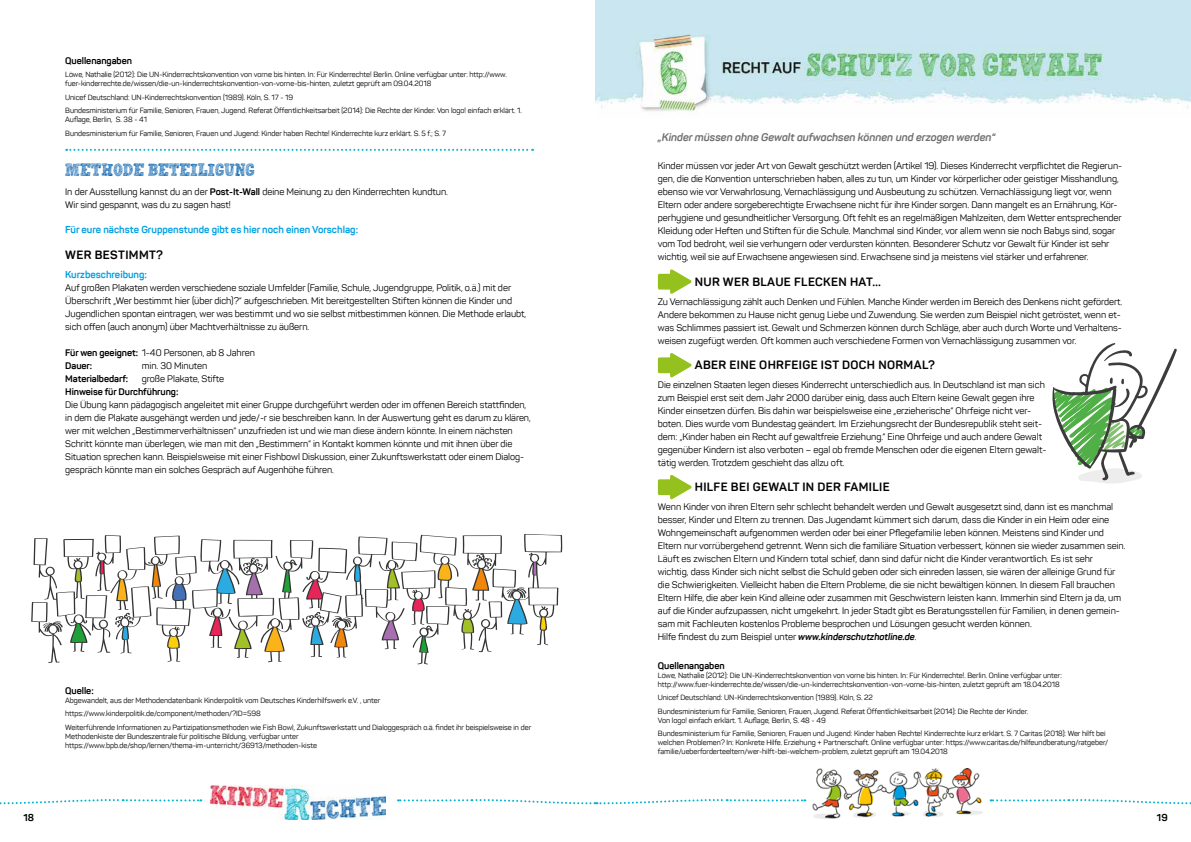
<style>
.page{position:relative;width:1191px;height:842px;background:#fff}
.page>*{position:absolute;margin:0;border:0;box-sizing:border-box;transform-origin:0 0}
.t1{font:18px "Hand Scribble Sketch Rock";color:#005daa}
.t2{font:700 12px "Panton";letter-spacing:.03em;color:#000}
.t3{font:italic 700 11px "Panton";letter-spacing:-.005em;color:#706f6f}
.t4{font:700 10px "Panton";color:#009fe3}
.t5{font:700 10px "Panton";color:#000}
.t6{font:9.5px/13px "Panton";letter-spacing:-.005em;color:#000}
.t7{font:700 9.5px "Panton";letter-spacing:-.005em;color:#000}
.t8{font:7.5px/13.5px "Panton";letter-spacing:-.005em;color:#000}
.s1{font-weight:700}
.s2{font-weight:700;font-style:italic}
</style>
<div class="page">
<svg style="left:0;top:799px;width:201px;height:6px"></svg>
<svg style="left:398px;top:799px;width:407px;height:6px"></svg>
<svg style="left:990px;top:799px;width:201px;height:6px"></svg>
<img style="left:210px;top:785px;width:175px;height:34px">
<img style="left:813px;top:769px;width:169px;height:50px">
<svg style="left:657px;top:269px;width:35px;height:25px"></svg>
<svg style="left:657px;top:353px;width:35px;height:25px"></svg>
<svg style="left:657px;top:475px;width:35px;height:25px"></svg>
<svg style="left:1052px;top:343px;width:125px;height:141px"></svg>
<svg style="left:31px;top:534px;width:531px;height:131px"></svg>
<svg style="left:66px;top:149px;width:467px;height:2px"></svg>
<img style="left:595px;top:0;width:595px;height:115px">
<p class="t7" style="left:65px;top:54px;width:68px">Quellenangaben</p>
<p class="t8" style="left:65px;top:70px;width:443px;line-height:9px">Löwe, Nathalie (2012): Die UN-Kinderrechtskonvention von vorne bis hinten. In: Für Kinderrechte! Berlin. Online verfügbar unter: http://www. fuer-kinderrechte.de/wissen/die-un-kinderrechtskonvention-von-vorne-bis-hinten, zuletzt geprüft am 09.04.2018</p>
<p class="t8" style="left:65px;top:90px;width:458px">Unicef Deutschland: UN-Kinderrechtskonvention (1989). Köln, S. 17 - 19<br>Bundesministerium für Familie, Senioren, Frauen, Jugend. Referat Öffentlichkeitsarbeit (2014): Die Rechte der Kinder. Von logo! einfach erklärt. 1.</p>
<p class="t8" style="left:65px;top:113px;width:382px">Auflage, Berlin, S. 38 - 41<br>Bundesministerium für Familie, Senioren, Frauen und Jugend: Kinder haben Rechte! Kinderrechte kurz erklärt. S. 5 f.; S. 7</p>
<h1 class="t1" style="left:65px;top:155px;width:191px">METHODE BETEILIGUNG</h1>
<p class="t6" style="left:65px;top:185px;width:384px">In der Ausstellung kannst du an der <span class="s1">Post-It-Wall</span> deine Meinung zu den Kinderrechten kundtun.<br>Wir sind gespannt, was du zu sagen hast!</p>
<p class="t4" style="left:65px;top:223px;width:294px">Für eure nächste Gruppenstunde gibt es hier noch einen Vorschlag:</p>
<p class="t2" style="left:65px;top:248px;width:99px">WER BESTIMMT?</p>
<p class="t4" style="left:65px;top:268px;width:83px">Kurzbeschreibung:</p>
<p class="t6" style="left:65px;top:281px;width:462px">Auf großen Plakaten werden verschiedene soziale Umfelder (Familie, Schule, Jugendgruppe, Politik, o.ä.) mit der Überschrift „Wer bestimmt hier (über dich)?“ aufgeschrieben. Mit bereitgestellten Stiften können die Kinder und Jugendlichen spontan eintragen, wer was bestimmt und wo sie selbst mitbestimmen können. Die Methode erlaubt, sich offen (auch anonym) über Machtverhältnisse zu äußern.</p>
<p class="t6" style="left:65px;top:346px;width:191px"><span class="s1">Für wen geeignet:</span> 1-40 Personen, ab 8 Jahren<br><span class="s1">Dauer:</span></p>
<p class="t6" style="left:142px;top:359px;width:67px">min. 30 Minuten</p>
<p class="t7" style="left:65px;top:373px;width:65px">Materialbedarf:</p>
<p class="t6" style="left:142px;top:372px;width:84px">große Plakate, Stifte</p>
<p class="t7" style="left:65px;top:386px;width:115px">Hinweise für Durchführung:</p>
<p class="t6" style="left:65px;top:398px;width:467px">Die Übung kann pädagogisch angeleitet mit einer Gruppe durchgeführt werden oder im offenen Bereich stattfinden, in dem die Plakate ausgehängt werden und jede/-r sie beschreiben kann. In der Auswertung geht es darum zu klären, wer mit welchen „Bestimmerverhältnissen“ unzufrieden ist und wie man diese ändern könnte. In einem nächsten Schritt könnte man überlegen, wie man mit den „Bestimmern“ in Kontakt kommen könnte und mit ihnen über die Situation sprechen kann. Beispielsweise mit einer Fishbowl Diskussion, einer Zukunftswerkstatt oder einem Dialog&shy;gespräch könnte man ein solches Gespräch auf Augenhöhe führen.</p>
<p class="t7" style="left:65px;top:685px;width:30px">Quelle:</p>
<p class="t8" style="left:65px;top:693px;width:467px">Abgewandelt, aus der Methodendatenbank Kinderpolitik vom Deutsches Kinderhilfswerk e.V. , unter https://www.kinderpolitik.de/component/methoden/?ID=598<br>Weiterführende Informationen zu Partizipationsmethoden wie Fish Bowl, Zukunftswerkstatt und Dialoggespräch o.ä. findet ihr beispielsweise in der</p>
<p class="t8" style="left:65px;top:732px;width:253px;line-height:9px">Methodenkiste der Bundeszentrale für politische Bildung, verfügbar unter https://www.bpb.de/shop/lernen/thema-im-unterricht/36913/methoden-kiste</p>
<p class="t3" style="left:658px;top:131px;width:339px">„Kinder müssen ohne Gewalt aufwachsen können und erzogen werden“</p>
<p class="t6" style="left:658px;top:160px;width:466px">Kinder müssen vor jeder Art von Gewalt geschützt werden (Artikel 19). Dieses Kinderrecht verpflichtet die Regierun&shy;gen, die die Konvention unterschrieben haben, alles zu tun, um Kinder vor körperlicher oder geistiger Misshandlung, ebenso wie vor Verwahrlosung, Vernachlässigung und Ausbeutung zu schützen. Vernachlässigung liegt vor, wenn Eltern oder andere sorgeberechtigte Erwachsene nicht für ihre Kinder sorgen. Dann mangelt es an Ernährung, Kör&shy;perhygiene und gesundheitlicher Versorgung. Oft fehlt es an regelmäßigen Mahlzeiten, dem Wetter entsprechender Kleidung oder Heften und Stiften für die Schule. Manchmal sind Kinder, vor allem wenn sie noch Babys sind, sogar vom Tod bedroht, weil sie verhungern oder verdursten könnten. Besonderer Schutz vor Gewalt für Kinder ist sehr wichtig, weil sie auf Erwachsene angewiesen sind. Erwachsene sind ja meistens viel stärker und erfahrener.</p>
<p class="t2" style="left:695px;top:274px;width:187px">NUR WER BLAUE FLECKEN HAT…</p>
<p class="t6" style="left:658px;top:295px;width:466px">Zu Vernachlässigung zählt auch Denken und Fühlen. Manche Kinder werden im Bereich des Denkens nicht gefördert.<br>Andere bekommen zu Hause nicht genug Liebe und Zuwendung. Sie werden zum Beispiel nicht getröstet, wenn et&shy;was Schlimmes passiert ist. Gewalt und Schmerzen können durch Schläge, aber auch durch Worte und Verhaltens&shy;weisen zugefügt werden. Oft kommen auch verschiedene Formen von Vernachlässigung zusammen vor.</p>
<p class="t2" style="left:695px;top:357px;width:242px">ABER EINE OHRFEIGE IST DOCH NORMAL?</p>
<p class="t6" style="left:658px;top:378px;width:390px">Die einzelnen Staaten legen dieses Kinderrecht unterschiedlich aus. In Deutschland ist man sich zum Beispiel erst seit dem Jahr 2000 darüber einig, dass auch Eltern keine Gewalt gegen ihre Kinder einsetzen dürfen. Bis dahin war beispielsweise eine „erzieherische“ Ohrfeige nicht ver&shy;boten. Dies wurde vom Bundestag geändert. Im Erziehungsrecht der Bundesrepublik steht seit&shy;dem: „Kinder haben ein Recht auf gewaltfreie Erziehung.“ Eine Ohrfeige und auch andere Gewalt gegenüber Kindern ist also verboten – egal ob fremde Menschen oder die eigenen Eltern gewalt&shy;tätig werden. Trotzdem geschieht das allzu oft.</p>
<p class="t2" style="left:695px;top:480px;width:196px">HILFE BEI GEWALT IN DER FAMILIE</p>
<p class="t6" style="left:658px;top:500px;width:469px">Wenn Kinder von ihren Eltern sehr schlecht behandelt werden und Gewalt ausgesetzt sind, dann ist es manchmal besser, Kinder und Eltern zu trennen. Das Jugendamt kümmert sich darum, dass die Kinder in ein Heim oder eine Wohngemeinschaft aufgenommen werden oder bei einer Pflegefamilie leben können. Meistens sind Kinder und Eltern nur vorrübergehend getrennt. Wenn sich die familiäre Situation verbessert, können sie wieder zusammen sein.<br>Läuft es zwischen Eltern und Kindern total schief, dann sind dafür nicht die Kinder verantwortlich. Es ist sehr wichtig, dass Kinder sich nicht selbst die Schuld geben oder sich einreden lassen, sie wären der alleinige Grund für die Schwierigkeiten. Vielleicht haben die Eltern Probleme, die sie nicht bewältigen können. In diesem Fall brauchen Eltern Hilfe, die aber kein Kind alleine oder zusammen mit Geschwistern leisten kann. Immerhin sind Eltern ja da, um auf die Kinder aufzupassen, nicht umgekehrt. In jeder Stadt gibt es Beratungsstellen für Familien, in denen gemein&shy;sam mit Fachleuten kostenlos Probleme besprochen und Lösungen gesucht werden können.<br>Hilfe findest du zum Beispiel unter <span class="s2">www.kinderschutzhotline.de</span>.</p>
<p class="t7" style="left:658px;top:660px;width:68px">Quellenangaben</p>
<p class="t8" style="left:658px;top:671px;width:405px;line-height:9px">Löwe, Nathalie (2012): Die UN-Kinderrechtskonvention von vorne bis hinten. In: Für Kinderrechte!. Berlin. Online verfügbar unter: http://www.fuer-kinderrechte.de/wissen/die-un-kinderrechtskonvention-von-vorne-bis-hinten, zuletzt geprüft am 18.04.2018</p>
<p class="t8" style="left:658px;top:691px;width:372px">Unicef Deutschland: UN-Kinderrechtskonvention (1989). Köln, S. 22<br>Bundesministerium für Familie, Senioren, Frauen, Jugend. Referat Öffentlichkeitsarbeit (2014): Die Rechte der Kinder.</p>
<p class="t8" style="left:658px;top:713px;width:449px">Von logo! einfach erklärt. 1. Auflage, Berlin, S. 48 - 49<br>Bundesministerium für Familie, Senioren, Frauen und Jugend: Kinder haben Rechte! Kinderrechte kurz erklärt. S. 7 Caritas (2018): Wer hilft bei</p>
<p class="t8" style="left:658px;top:738px;width:452px;line-height:9px">welchen Problemen? In: Konkrete Hilfe. Erziehung + Partnerschaft. Online verfügbar unter: https://www.caritas.de/hilfeundberatung/ratgeber/ familie/ueberforderteeltern/wer-hilft-bei-welchem-problem, zuletzt geprüft am 19.04.2018</p>
<p class="t5" style="left:23px;top:811px;width:12px">18</p>
<p class="t5" style="left:1157px;top:811px;width:12px">19</p>
</div>
